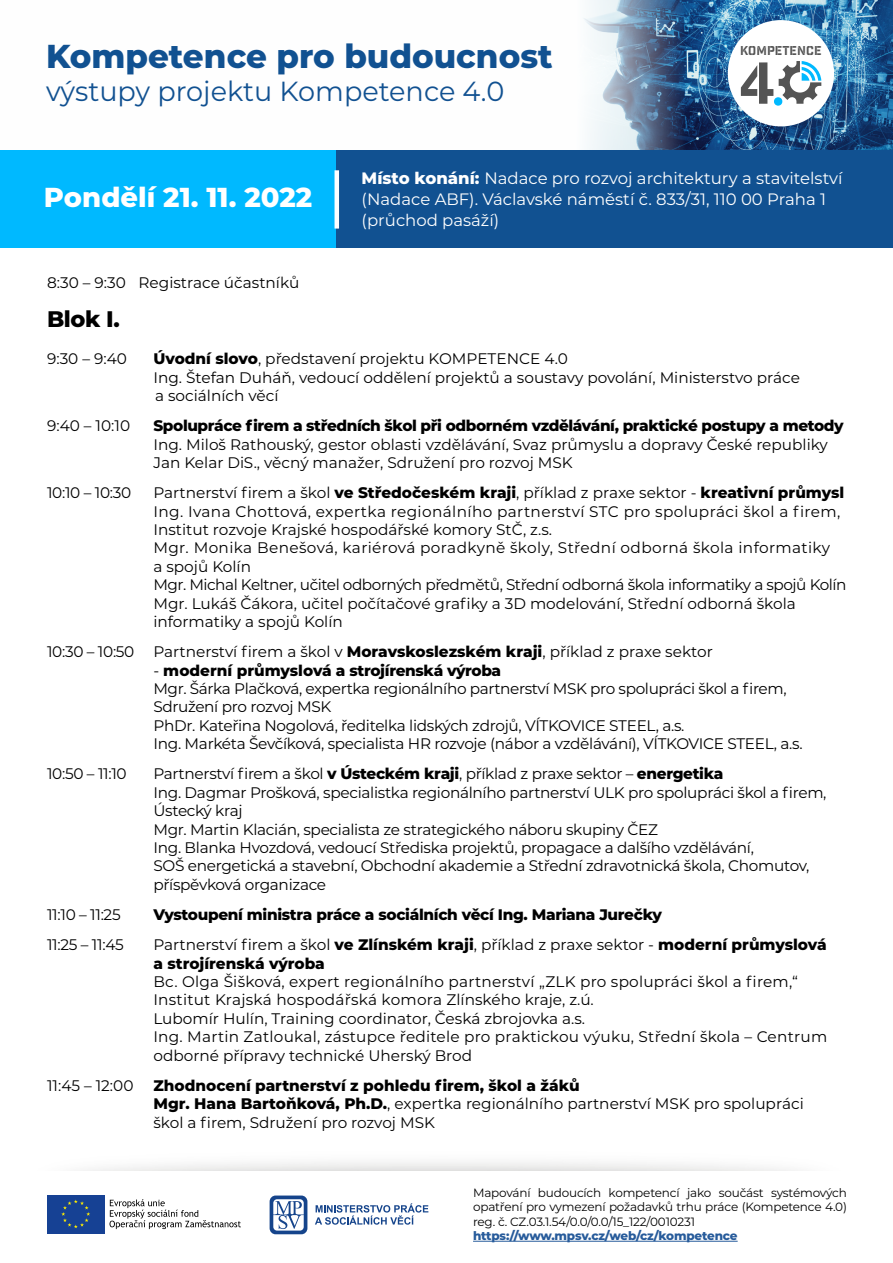
<style>
.page{position:relative;width:893px;height:1263px;background:#fff}
.page>*{position:absolute;margin:0;border:0;box-sizing:border-box;transform-origin:0 0}
.t1{font:800 33.15px "Montserrat";color:#115191}
.t2{font:27.6px "Montserrat";color:#115191}
.t3{font:800 27.45px "Montserrat";color:#fff}
.t4{font:800 22.5px "Montserrat";color:#000}
.t5{font:16.5px/21px "Montserrat";color:#fff}
.t6{font:15.3px/18.3px "Montserrat";letter-spacing:-.01em;color:#000}
.t7{font:15.3px/18.3px "Montserrat";letter-spacing:.01em;color:#000}
.t8{font:800 15.3px "Montserrat";letter-spacing:-.025em;color:#000}
.t9{font:800 15.3px/18.3px "Montserrat";color:#000}
.t10{font:12.45px "Industry Inc Stencil";letter-spacing:.01em;color:#545454}
.t11{font:12px/14.4px "Montserrat";letter-spacing:-.015em;color:#000;text-align:justify}
.t12{font:800 12px "Montserrat";letter-spacing:-.015em;color:#275b9b}
.s1{font-weight:800}
.s2{font-weight:400}
</style>
<div class="page">
<img style="left:0;top:0;width:893px;height:151px">
<div style="left:728px;top:20px;width:106px;height:106px;background:#fff;border-radius:50%"></div>
<div style="left:46px;top:1194px;width:60px;height:40px;background:#164194"></div>
<svg style="left:61px;top:1199px;width:29px;height:29px"></svg>
<svg style="left:110px;top:1199px;width:131px;height:30px"></svg>
<svg style="left:270px;top:1195px;width:37px;height:39px"></svg>
<svg style="left:315px;top:1203px;width:113px;height:22px"></svg>
<svg style="left:741px;top:61px;width:80px;height:45px"></svg>
<div style="left:0;top:151px;width:337px;height:97px;background:#00b9ff"></div>
<div style="left:337px;top:151px;width:556px;height:97px;background:#115191"></div>
<hr style="left:335px;top:170px;width:4px;height:59px;background:#fff">
<hr style="left:473px;top:1241px;width:265px;height:1px;background:#275b9b">
<h1 class="t1" style="left:46px;top:32px;width:508px">Kompetence pro budoucnost</h1>
<h2 class="t2" style="left:46px;top:73px;width:460px">výstupy projektu Kompetence 4.0</h2>
<p class="t10" style="left:740px;top:43px;width:83px">KOMPETENCE</p>
<h3 class="t3" style="left:44px;top:177px;width:270px">Pondělí 21. 11. 2022</h3>
<p class="t5" style="left:362px;top:167px;width:482px"><span class="s1">Místo konání:</span> Nadace pro rozvoj architektury a stavitelství (Nadace ABF). Václavské náměstí č. 833/31, 110 00 Praha 1 (průchod pasáží)</p>
<p class="t6" style="left:47px;top:273px;width:254px">8:30 – 9:30 Registrace účastníků</p>
<h3 class="t4" style="left:47px;top:303px;width:74px">Blok I.</h3>
<p class="t6" style="left:47px;top:349px;width:81px">9:30 – 9:40</p>
<p class="t6" style="left:153px;top:349px;width:648px"><span class="s1">Úvodní slovo</span>, představení projektu KOMPETENCE 4.0<br>Ing. Štefan Duháň, vedoucí oddělení projektů a soustavy povolání, Ministerstvo práce a sociálních věcí</p>
<p class="t6" style="left:47px;top:416px;width:85px">9:40 – 10:10</p>
<p class="t8" style="left:153px;top:415px;width:692px">Spolupráce firem a středních škol při odborném vzdělávání, praktické postupy a metody</p>
<p class="t6" style="left:153px;top:434px;width:676px">Ing. Miloš Rathouský, gestor oblasti vzdělávání, Svaz průmyslu a dopravy České republiky<br>Jan Kelar DiS., věcný manažer, Sdružení pro rozvoj MSK</p>
<p class="t6" style="left:47px;top:483px;width:86px">10:10 – 10:30</p>
<p class="t6" style="left:153px;top:483px;width:695px">Partnerství firem a škol <span class="s1">ve Středočeském kraji</span>, příklad z praxe sektor - <span class="s1">kreativní průmysl </span>Ing. Ivana Chottová, expertka regionálního partnerství STC pro spolupráci škol a firem, Institut rozvoje Krajské hospodářské komory StČ, z.s.<br>Mgr. Monika Benešová, kariérová poradkyně školy, Střední odborná škola informatiky<br>a spojů Kolín<br>Mgr. Michal Keltner, učitel odborných předmětů, Střední odborná škola informatiky a spojů Kolín Mgr. Lukáš Čákora, učitel počítačové grafiky a 3D modelování, Střední odborná škola informatiky a spojů Kolín</p>
<p class="t6" style="left:47px;top:642px;width:667px">10:30 – 10:50 Partnerství firem a škol v <span class="s1">Moravskoslezském kraji</span>, příklad z praxe sektor</p>
<p class="t6" style="left:153px;top:660px;width:651px">- <span class="s1">moderní průmyslová a strojírenská výroba<br></span>Mgr. Šárka Plačková, expertka regionálního partnerství MSK pro spolupráci škol a firem, Sdružení pro rozvoj MSK<br>PhDr. Kateřina Nogolová, ředitelka lidských zdrojů, VÍTKOVICE STEEL, a.s.<br>Ing. Markéta Ševčíková, specialista HR rozvoje (nábor a vzdělávání), VÍTKOVICE STEEL, a.s.</p>
<p class="t6" style="left:47px;top:764px;width:81px">10:50 – 11:10</p>
<p class="t6" style="left:153px;top:764px;width:675px">Partnerství firem a škol <span class="s1">v Ústeckém kraji</span>, příklad z praxe sektor – <span class="s1">energetika<br></span>Ing. Dagmar Prošková, specialistka regionálního partnerství ULK pro spolupráci škol a firem, Ústecký kraj<br>Mgr. Martin Klacián, specialista ze strategického náboru skupiny ČEZ<br>Ing. Blanka Hvozdová, vedoucí Střediska projektů, propagace a dalšího vzdělávání,<br>SOŠ energetická a stavební, Obchodní akademie a Střední zdravotnická škola, Chomutov, příspěvková organizace</p>
<p class="t6" style="left:47px;top:905px;width:75px">11:10 – 11:25</p>
<p class="t8" style="left:153px;top:903px;width:510px">Vystoupení ministra práce a sociálních věcí Ing. Mariana Jurečky</p>
<p class="t6" style="left:47px;top:935px;width:78px">11:25 – 11:45</p>
<p class="t9" style="left:153px;top:935px;width:675px"><span class="s2">Partnerství firem a škol</span> ve Zlínském kraji<span class="s2">, příklad z praxe sektor -</span> moderní průmyslová a strojírenská výroba</p>
<p class="t7" style="left:153px;top:972px;width:675px">Bc. Olga Šišková, expert regionálního partnerství „ZLK pro spolupráci škol a firem,“ Institut Krajská hospodářská komora Zlínského kraje, z.ú.<br>Lubomír Hulín, Training coordinator, Česká zbrojovka a.s.<br>Ing. Martin Zatloukal, zástupce ředitele pro praktickou výuku, Střední škola – Centrum odborné přípravy technické Uherský Brod</p>
<p class="t6" style="left:47px;top:1076px;width:88px">11:45 – 12:00</p>
<p class="t6" style="left:153px;top:1076px;width:652px"><span class="s1">Zhodnocení partnerství z pohledu firem, škol a žáků<br>Mgr. Hana Bartoňková, Ph.D.</span>, expertka regionálního partnerství MSK pro spolupráci škol a firem, Sdružení pro rozvoj MSK</p>
<p class="t11" style="left:473px;top:1185px;width:375px">Mapování budoucích kompetencí jako součást systémových opatření pro vymezení požadavků trhu práce (Kompetence 4.0) reg. č. CZ.03.1.54/0.0/0.0/15_122/0010231</p>
<p class="t12" style="left:473px;top:1227px;width:266px">https://www.mpsv.cz/web/cz/kompetence</p>
</div>
